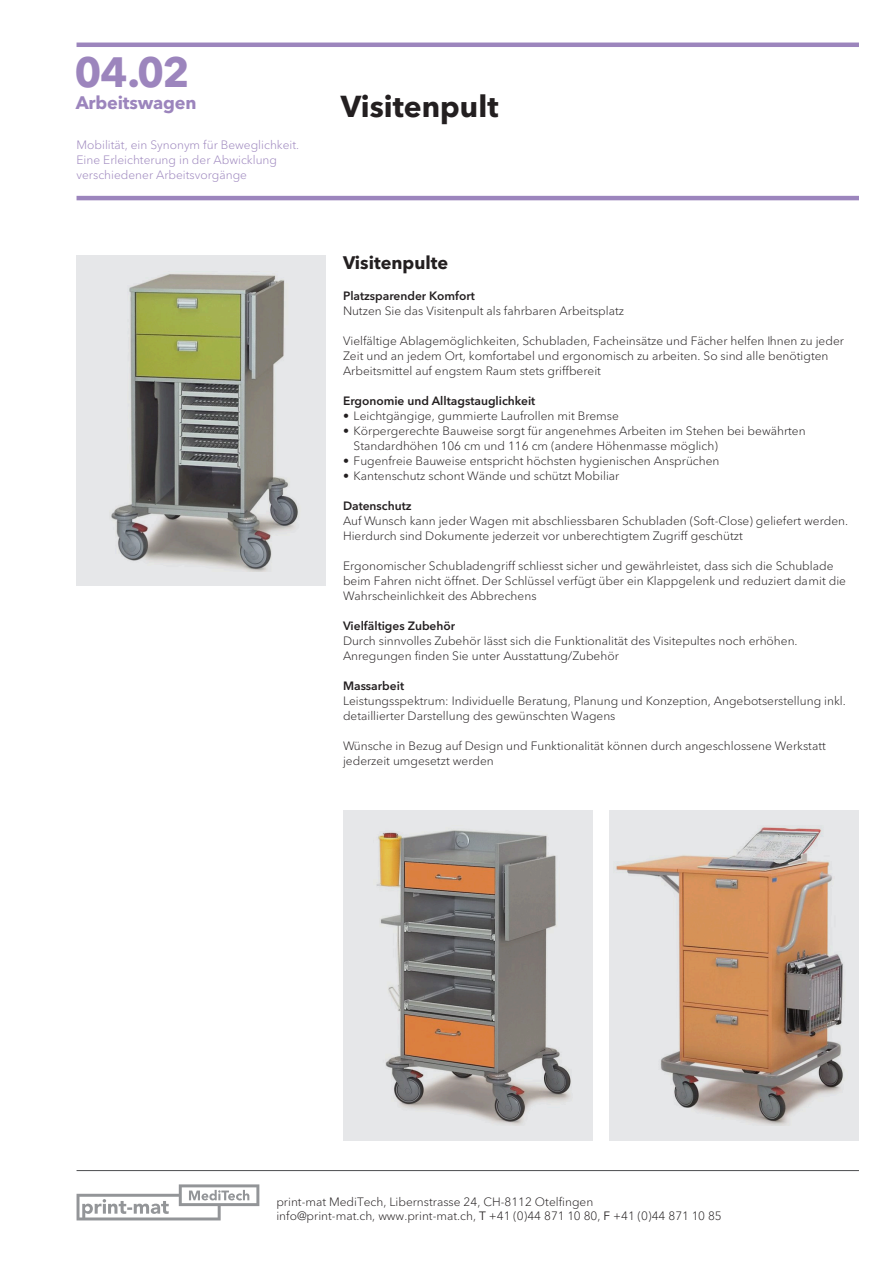
<style>
.page{position:relative;width:893px;height:1263px;background:#fff}
.page>*{position:absolute;margin:0;border:0;box-sizing:border-box;transform-origin:0 0}
.t1{font:700 42px "Avenir Next LT Pro";color:#9c85bd}
.t2{font:700 30px "Avenir Next LT Pro";color:#231f20}
.t3{font:700 18px "Avenir Next LT Pro";letter-spacing:-.01em;color:#9c85bd}
.t4{font:700 18px "Avenir Next LT Pro";color:#231f20}
.t5{font:300 12px/15px "Avenir Next LT Pro";color:#231f20}
.t6{font:300 12px/15px "Avenir Next LT Pro";color:#9c85bd}
.t7{font:600 12px "Avenir Next LT Pro";color:#231f20}
.s1{font-weight:400}
</style>
<div class="page">
<hr style="left:77px;top:1170px;width:782px;height:1px;background:#57585a">
<hr style="left:77px;top:43px;width:782px;height:4px;background:#9c85bd">
<hr style="left:77px;top:196px;width:782px;height:4px;background:#9c85bd">
<svg style="left:77px;top:1184px;width:182px;height:36px"></svg>
<svg style="left:609px;top:810px;width:250px;height:330px;background:#ccb7a8"></svg>
<svg style="left:76px;top:255px;width:250px;height:330px;background:#b2b4a9"></svg>
<svg style="left:343px;top:810px;width:249px;height:330px;background:#b5aea8"></svg>
<h1 class="t1" style="left:74px;top:47px;width:117px">04.02</h1>
<h3 class="t3" style="left:76px;top:91px;width:122px">Arbeitswagen</h3>
<h2 class="t2" style="left:341px;top:88px;width:159px">Visitenpult</h2>
<p class="t6" style="left:77px;top:137px;width:224px">Mobilität, ein Synonym für Beweglichkeit.<br>Eine Erleichterung in der Abwicklung verschiedener Arbeitsvorgänge</p>
<h3 class="t4" style="left:343px;top:251px;width:107px">Visitenpulte</h3>
<p class="t7" style="left:343px;top:289px;width:133px">Platzsparender Komfort</p>
<p class="t5" style="left:343px;top:303px;width:283px">Nutzen Sie das Visitenpult als fahrbaren Arbeitsplatz</p>
<p class="t5" style="left:343px;top:333px;width:502px">Vielfältige Ablagemöglichkeiten, Schubladen, Facheinsätze und Fächer helfen Ihnen zu jeder<br>Zeit und an jedem Ort, komfortabel und ergonomisch zu arbeiten. So sind alle benötigten<br>Arbeitsmittel auf engstem Raum stets griffbereit</p>
<p class="t7" style="left:343px;top:394px;width:194px">Ergonomie und Alltagstauglichkeit</p>
<p class="t5" style="left:343px;top:408px;width:277px">• Leichtgängige, gummierte Laufrollen mit Bremse</p>
<p class="t5" style="left:354px;top:423px;width:453px;text-indent:-11px">• Körpergerechte Bauweise sorgt für angenehmes Arbeiten im Stehen bei bewährten<br>Standardhöhen 106 cm und 116 cm (andere Höhenmasse möglich)</p>
<p class="t5" style="left:343px;top:453px;width:378px">• Fugenfreie Bauweise entspricht höchsten hygienischen Ansprüchen</p>
<p class="t5" style="left:343px;top:468px;width:278px">• Kantenschutz schont Wände und schützt Mobiliar</p>
<p class="t7" style="left:343px;top:499px;width:70px">Datenschutz</p>
<p class="t5" style="left:343px;top:513px;width:507px">Auf Wunsch kann jeder Wagen mit abschliessbaren Schubladen (Soft-Close) geliefert werden.<br>Hierdurch sind Dokumente jederzeit vor unberechtigtem Zugriff geschützt</p>
<p class="t5" style="left:343px;top:558px;width:505px">Ergonomischer Schubladengriff schliesst sicher und gewährleistet, dass sich die Schublade beim Fahren nicht öffnet. Der Schlüssel verfügt über ein Klappgelenk und reduziert damit die<br>Wahrscheinlichkeit des Abbrechens</p>
<p class="t7" style="left:343px;top:619px;width:114px">Vielfältiges Zubehör</p>
<p class="t5" style="left:343px;top:633px;width:456px">Durch sinnvolles Zubehör lässt sich die Funktionalität des Visitepultes noch erhöhen.<br>Anregungen finden Sie unter Ausstattung/Zubehör</p>
<p class="t7" style="left:343px;top:679px;width:63px">Massarbeit</p>
<p class="t5" style="left:343px;top:693px;width:504px">Leistungsspektrum: Individuelle Beratung, Planung und Konzeption, Angebotserstellung inkl. detaillierter Darstellung des gewünschten Wagens</p>
<p class="t5" style="left:343px;top:738px;width:484px">Wünsche in Bezug auf Design und Funktionalität können durch angeschlossene Werkstatt jederzeit umgesetzt werden</p>
<p class="t5" style="left:276px;top:1194px;width:447px;line-height:14.2px">print-mat MediTech, Libernstrasse 24, CH-8112 Otelfingen<br>info@print-mat.ch, www.print-mat.ch, <span class="s1">T</span> +41 (0)44 871 10 80, <span class="s1">F</span> +41 (0)44 871 10 85</p>
</div>
